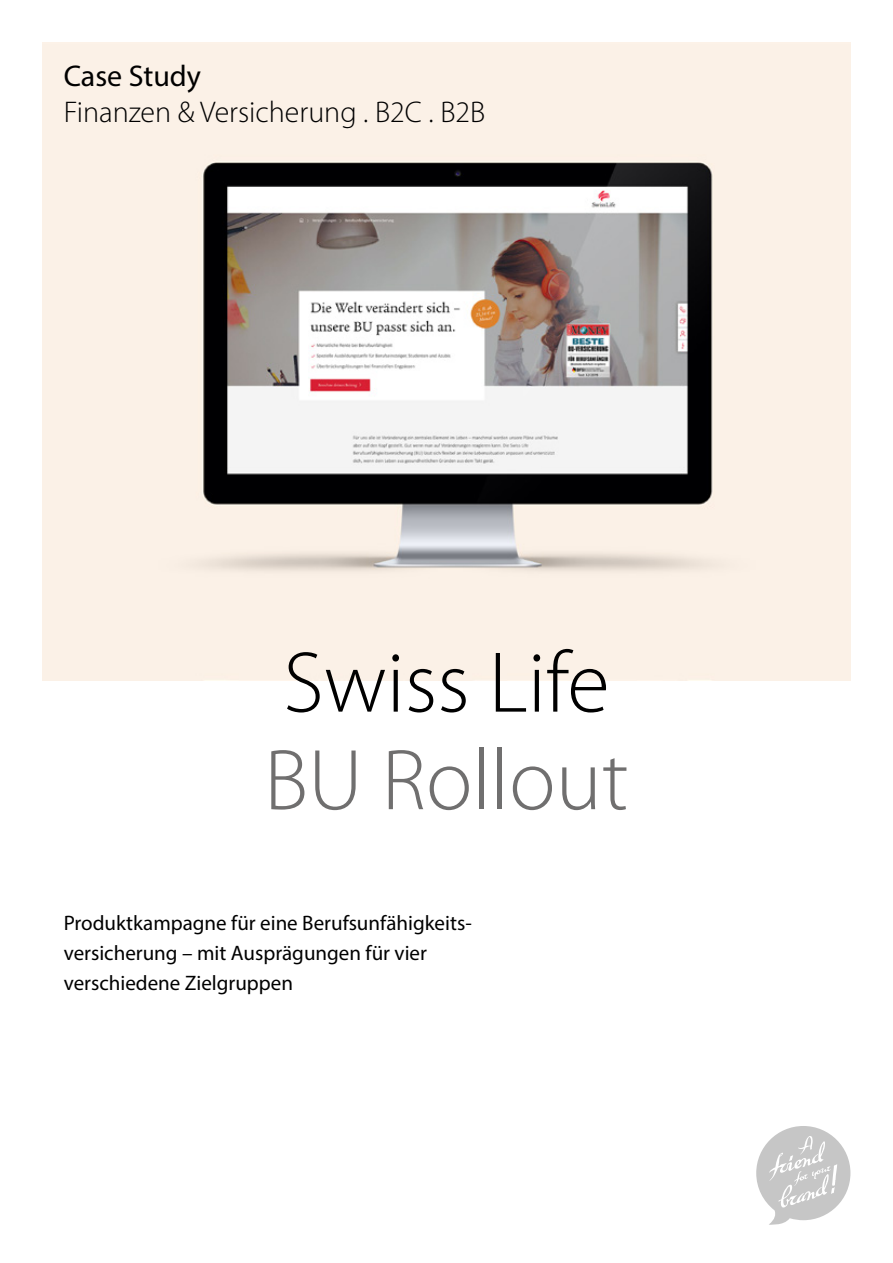
<style>
.page{position:relative;width:893px;height:1263px;background:#fff}
.page>*{position:absolute;margin:0;border:0;box-sizing:border-box;transform-origin:0 0}
.t1{font:300 87px "Myriad Pro";color:#000}
.t2{font:300 87px "Myriad Pro";color:#706f6f}
.t3{font:300 30px "Myriad Pro";color:#000}
.t4{font:30px "Myriad Pro";color:#000}
.t5{font:21px/30px "Myriad Pro";color:#000}
</style>
<div class="page">
<svg style="left:756px;top:1126px;width:94px;height:99px"></svg>
<img style="left:43px;top:43px;width:807px;height:637px">
<h2 class="t4" style="left:64px;top:58px;width:139px">Case Study</h2>
<h2 class="t3" style="left:64px;top:96px;width:423px">Finanzen &amp; Versicherung . B2C . B2B</h2>
<h1 class="t1" style="left:283px;top:635px;width:328px">Swiss Life</h1>
<h1 class="t2" style="left:264px;top:732px;width:366px">BU Rollout</h1>
<p class="t5" style="left:64px;top:908px;width:409px">Produktkampagne für eine Berufsunfähigkeits&shy;versicherung – mit Ausprägungen für vier verschiedene Zielgruppen</p>
</div>
